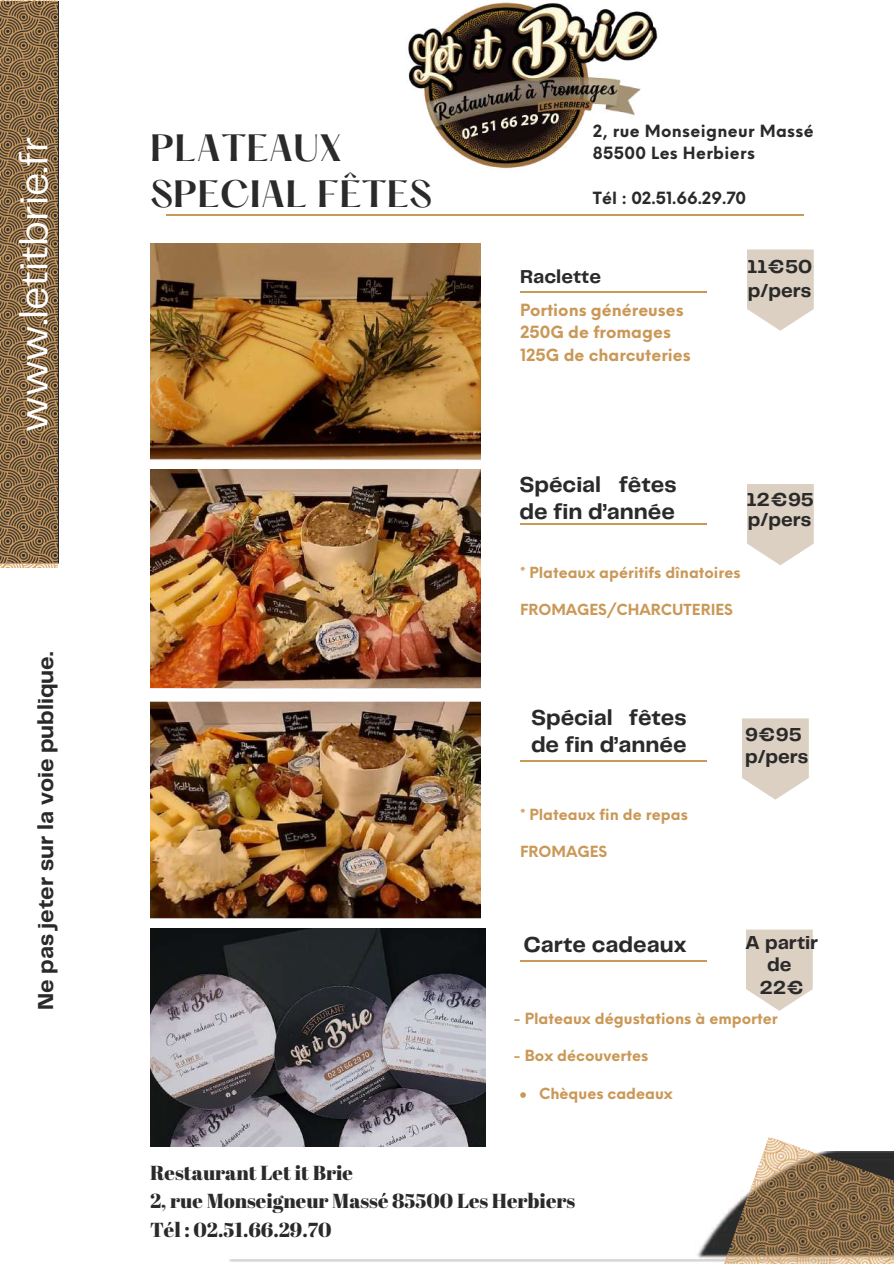
<style>
.page{position:relative;width:894px;height:1264px;background:#fff}
.page>*{position:absolute;margin:0;border:0;box-sizing:border-box;transform-origin:0 0}
.t1{font:40.5px "Telegraf";color:#fff}
.t2{font:600 33.3px/46.2px "Hatton";color:#2b2a2a}
.t3{font:700 22.5px/27px "Telegraf";color:#2b2a2a}
.t4{font:20.25px/28.2px "Abril Fatface";color:#2b2a2a}
.t5{font:700 19.5px/22.5px "Telegraf";color:#2b2a2a}
.t6{font:700 16.5px/22.5px "Neue Einstellung";color:#ca9857}
.t7{font:700 16.5px/22.5px "Neue Einstellung";letter-spacing:.02em;color:#2b2a2a}
.t8{font:700 16.5px "Neue Einstellung";color:#2b2a2a}
.t9{font:700 15px "Neue Einstellung";color:#ca9857}
</style>
<div class="page">
<img style="left:150px;top:458px;width:330px;height:688px">
<div style="left:162px;top:210px;width:646px;height:10px;border:9px solid #ca9857"></div>
<div style="left:515px;top:287px;width:196px;height:10px;border:9px solid #ca9857"></div>
<div style="left:515px;top:519px;width:196px;height:10px;border:9px solid #ca9857"></div>
<div style="left:515px;top:755px;width:196px;height:10px;border:9px solid #ca9857"></div>
<div style="left:515px;top:956px;width:196px;height:10px;border:9px solid #ca9857"></div>
<img style="left:697px;top:1218px;width:26px;height:40px">
<svg style="left:742px;top:718px;width:66px;height:81px;background:#dfd6c9"></svg>
<svg style="left:746px;top:929px;width:66px;height:81px;background:#dfd6c9"></svg>
<svg style="left:747px;top:249px;width:66px;height:82px;background:#e0d6ca"></svg>
<svg style="left:747px;top:484px;width:66px;height:81px;background:#dfd6c9"></svg>
<img style="left:0;top:0;width:57px;height:567px">
<img style="left:723px;top:1137px;width:170px;height:126px">
<img style="left:407px;top:2px;width:252px;height:167px">
<img style="left:150px;top:469px;width:330px;height:219px">
<img style="left:150px;top:243px;width:330px;height:215px">
<img style="left:150px;top:928px;width:335px;height:217px">
<svg style="left:520px;top:1092px;width:5px;height:5px"></svg>
<h1 class="t1" style="left:17px;top:431px;width:297px;rotate:-90deg">www.letitbrie.fr</h1>
<h3 class="t3" style="left:33px;top:1010px;width:360px;rotate:-90deg">Ne pas jeter sur la voie publique.</h3>
<h2 class="t2" style="left:150px;top:128px;width:283px">PLATEAUX<br>SPECIAL FÊTES</h2>
<p class="t7" style="left:592px;top:118px;width:222px">2, rue Monseigneur Massé<br>85500 Les Herbiers</p>
<p class="t8" style="left:592px;top:183px;width:155px">Tél : 02.51.66.29.70</p>
<h3 class="t5" style="left:520px;top:266px;width:82px">Raclette</h3>
<p class="t6" style="left:520px;top:297px;width:172px">Portions généreuses<br>250G de fromages<br>125G de charcuteries</p>
<h3 class="t3" style="left:519px;top:472px;width:158px">Spécial fêtes de fin d’année</h3>
<h3 class="t5" style="left:746px;top:256px;width:67px">11€50</h3>
<h3 class="t5" style="left:747px;top:280px;width:65px">p/pers</h3>
<h3 class="t5" style="left:746px;top:489px;width:69px">12€95</h3>
<h3 class="t5" style="left:747px;top:509px;width:65px">p/pers</h3>
<p class="t9" style="left:520px;top:559px;width:222px">* Plateaux apéritifs dînatoires</p>
<p class="t9" style="left:520px;top:596px;width:214px">FROMAGES/CHARCUTERIES</p>
<h3 class="t3" style="left:531px;top:705px;width:157px">Spécial fêtes de fin d’année</h3>
<p class="t9" style="left:520px;top:801px;width:169px">* Plateaux fin de repas</p>
<p class="t9" style="left:520px;top:838px;width:89px">FROMAGES</p>
<h3 class="t3" style="left:523px;top:932px;width:164px">Carte cadeaux</h3>
<h3 class="t5" style="left:744px;top:724px;width:65px">9€95 p/pers</h3>
<h3 class="t5" style="left:745px;top:932px;width:75px;text-align:center">A partir de<br>22€</h3>
<p class="t9" style="left:513px;top:1004px;width:266px">- Plateaux dégustations à emporter</p>
<p class="t9" style="left:513px;top:1042px;width:136px">- Box découvertes</p>
<p class="t9" style="left:539px;top:1079px;width:135px">Chèques cadeaux</p>
<h3 class="t4" style="left:150px;top:1158px;width:426px">Restaurant Let it Brie<br>2, rue Monseigneur Massé 85500 Les Herbiers<br>Tél : 02.51.66.29.70</h3>
</div>
